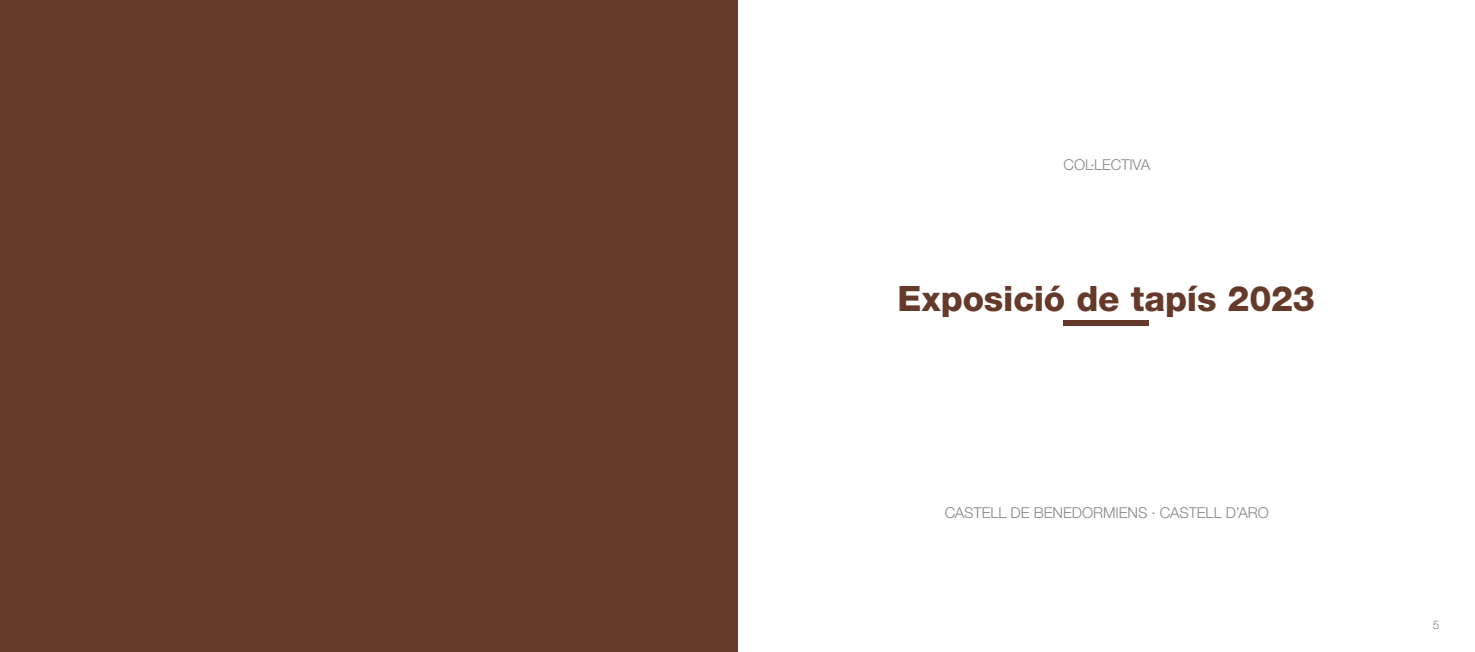
<style>
.page{position:relative;width:1475px;height:652px;background:#fff}
.page>*{position:absolute;margin:0;border:0;box-sizing:border-box;transform-origin:0 0}
.t1{font:800 35px "Helvetica Neue LT Std";letter-spacing:-.005em;color:#653a2b}
.t2{font:300 15px "Helvetica Neue LT Std";letter-spacing:-.005em;color:#878787}
.t3{font:300 12px "Helvetica Neue LT Std";color:#878787}
</style>
<div class="page">
<div style="left:1063px;top:320px;width:85px;height:6px;background:#653a2b"></div>
<div style="left:0;top:0;width:737px;height:652px;background:#653a2b"></div>
<p class="t2" style="left:1063px;top:156px;width:88px">COL·LECTIVA</p>
<h1 class="t1" style="left:897px;top:277px;width:418px">Exposició de tapís 2023</h1>
<p class="t2" style="left:944px;top:503px;width:326px">CASTELL DE BENEDORMIENS · CASTELL D’ARO</p>
<p class="t3" style="left:1432px;top:618px;width:8px">5</p>
</div>
